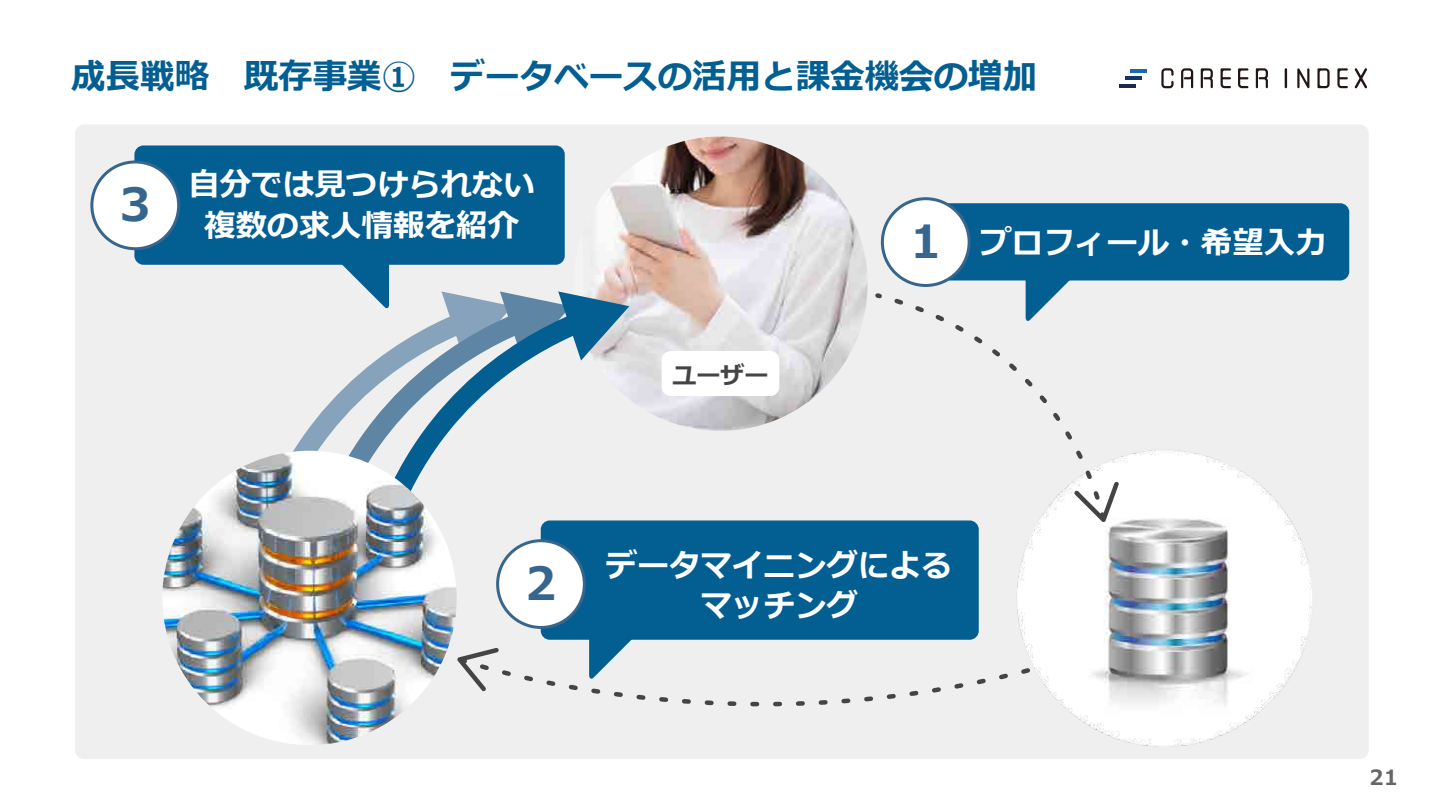
<style>
.page{position:relative;width:1440px;height:810px;background:#fff}
.page>*{position:absolute;margin:0;border:0;box-sizing:border-box;transform-origin:0 0}
.t1{font:700 45.67px "Meiryo";color:#36668d}
.t2{font:700 34.5px "Meiryo";color:#035e91}
.t3{font:700 31.5px/40.5px "Meiryo";color:#fff;text-align:center}
.t4{font:700 24px "Meiryo";color:#444}
.t5{font:700 21px "Meiryo";color:#666}
</style>
<div class="page">
<div style="left:75px;top:124px;width:1294px;height:635px;background:#efefef;border-radius:9px"></div>
<svg style="left:293px;top:383px;width:56px;height:73px"></svg>
<div style="left:541px;top:520px;width:438px;height:120px;background:#035e91;border-radius:9px"></div>
<div style="left:134px;top:146px;width:431px;height:119px;background:#035e91;border-radius:9px"></div>
<svg style="left:339px;top:264px;width:50px;height:32px"></svg>
<div style="left:926px;top:203px;width:423px;height:77px;background:#035e91;border-radius:9px"></div>
<svg style="left:589px;top:639px;width:51px;height:17px"></svg>
<div style="left:92px;top:162px;width:87px;height:87px;background:#fff;border-radius:50%"></div>
<div style="left:90px;top:160px;width:90px;height:90px;border:3px solid #36668d;border-radius:50%"></div>
<div style="left:882px;top:199px;width:87px;height:86px;background:#fff;border-radius:50%"></div>
<div style="left:881px;top:197px;width:90px;height:90px;border:3px solid #36668d;border-radius:50%"></div>
<div style="left:498px;top:541px;width:86px;height:86px;background:#fff;border-radius:50%"></div>
<div style="left:496px;top:539px;width:90px;height:90px;border:3px solid #36668d;border-radius:50%"></div>
<svg style="left:483px;top:656px;width:495px;height:51px"></svg>
<svg style="left:457px;top:648px;width:42px;height:43px"></svg>
<svg style="left:1161px;top:68px;width:13px;height:20px"></svg>
<svg style="left:1181px;top:68px;width:12px;height:20px"></svg>
<svg style="left:1201px;top:68px;width:12px;height:20px"></svg>
<svg style="left:1238px;top:68px;width:10px;height:20px"></svg>
<svg style="left:1221px;top:68px;width:10px;height:20px"></svg>
<svg style="left:1256px;top:68px;width:12px;height:20px"></svg>
<svg style="left:1337px;top:68px;width:11px;height:20px"></svg>
<svg style="left:1317px;top:68px;width:13px;height:20px"></svg>
<hr style="left:1285px;top:68px;width:2px;height:20px;background:#211613">
<svg style="left:1297px;top:68px;width:12px;height:20px"></svg>
<svg style="left:1355px;top:68px;width:12px;height:20px"></svg>
<hr style="left:1119px;top:84px;width:17px;height:3px;background:#1b284f">
<hr style="left:1125px;top:76px;width:16px;height:4px;background:#0f376a">
<hr style="left:1130px;top:69px;width:17px;height:4px;background:#1a6aab">
<img style="left:573px;top:136px;width:295px;height:295px;border-radius:147px">
<div style="left:662px;top:351px;width:117px;height:45px;background:#fff;border-radius:9px"></div>
<svg style="left:349px;top:296px;width:257px;height:290px"></svg>
<svg style="left:441px;top:291px;width:188px;height:69px"></svg>
<img style="left:162px;top:451px;width:295px;height:294px;border-radius:147px">
<img style="left:978px;top:450px;width:334px;height:297px">
<svg style="left:872px;top:272px;width:247px;height:250px"></svg>
<p class="t2" style="left:71px;top:52px;width:967px">成長戦略　既存事業①　データベースの活用と課金機会の増加</p>
<h1 class="t1" style="left:120px;top:173px;width:32px">3</h1>
<p class="t3" style="left:188px;top:166px;width:348px">自分では見つけられない複数の求人情報を紹介</p>
<p class="t4" style="left:673px;top:358px;width:97px">ユーザー</p>
<h1 class="t1" style="left:910px;top:209px;width:32px">1</h1>
<p class="t3" style="left:980px;top:224px;width:348px">プロフィール・希望入力</p>
<h1 class="t1" style="left:526px;top:551px;width:32px">2</h1>
<p class="t3" style="left:606px;top:547px;width:348px">データマイニングによるマッチング</p>
<p class="t5" style="left:1370px;top:763px;width:30px">21</p>
</div>
